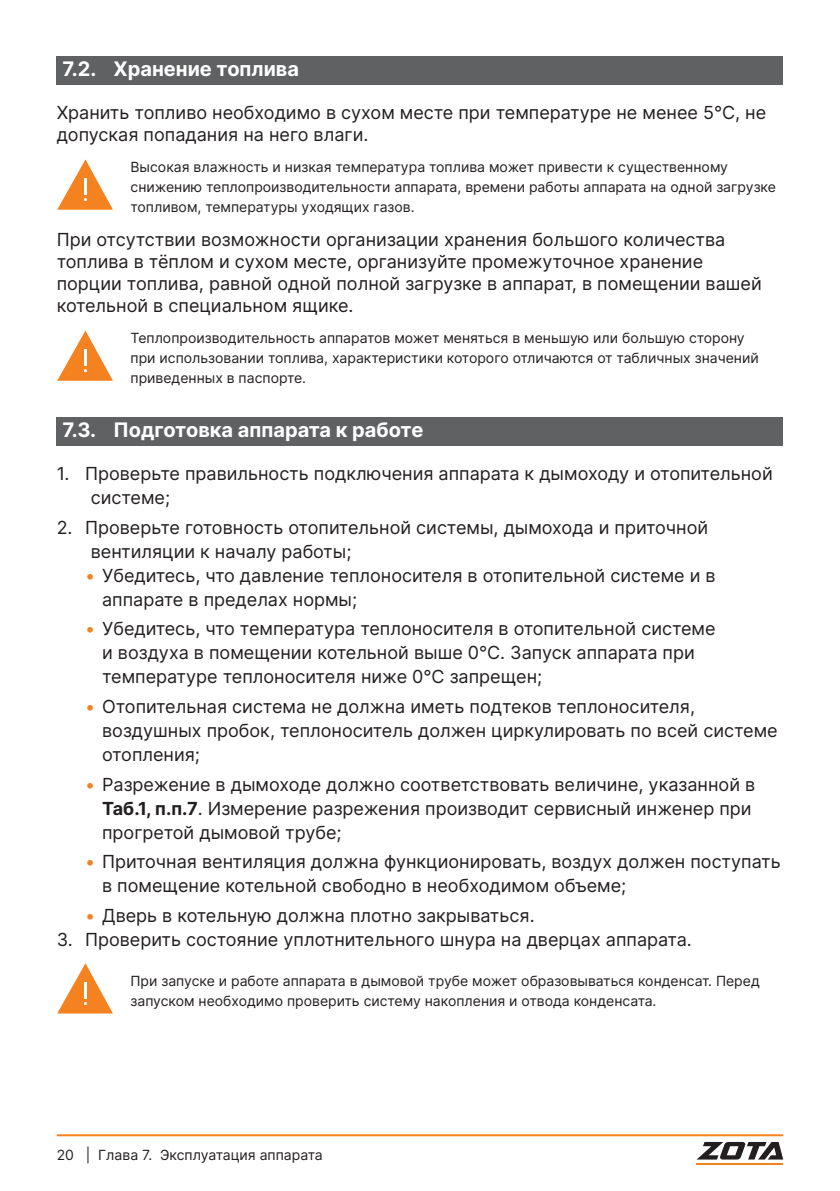
<style>
.page{position:relative;width:840px;height:1191px;background:#fff}
.page>*{position:absolute;margin:0;border:0;box-sizing:border-box;transform-origin:0 0}
.t1{font:700 20px "Inter";color:#fff}
.t2{font:18px/24px "Inter";color:#231f20}
.t3{font:14px/20px "Inter";color:#231f20}
.s1{color:#f58220}
.s2{font-weight:700}
</style>
<div class="page">
<hr style="left:57px;top:1134px;width:725px;height:2px;background:#f58220">
<svg style="left:697px;top:1142px;width:85px;height:17px"></svg>
<hr style="left:696px;top:1163px;width:86px;height:1px;background:#f58220">
<svg style="left:57px;top:159px;width:56px;height:51px"></svg>
<svg style="left:57px;top:330px;width:56px;height:51px"></svg>
<svg style="left:57px;top:963px;width:56px;height:50px"></svg>
<div style="left:57px;top:57px;width:725px;height:28px;background:#5f6162"></div>
<div style="left:57px;top:417px;width:725px;height:28px;background:#5f6162"></div>
<p class="t1" style="left:62px;top:54px;width:238px">7.2. Хранение топлива</p>
<p class="t2" style="left:57px;top:101px;width:710px;line-height:22px">Хранить топливо необходимо в сухом месте при температуре не менее 5℃, не допуская попадания на него влаги.</p>
<p class="t3" style="left:130px;top:157px;width:646px">Высокая влажность и низкая температура топлива может привести к существенному снижению теплопроизводительности аппарата, времени работы аппарата на одной загрузке топливом, температуры уходящих газов.</p>
<p class="t2" style="left:57px;top:228px;width:706px;line-height:22px">При отсутствии возможности организации хранения большого количества топлива в тёплом и сухом месте, организуйте промежуточное хранение порции топлива, равной одной полной загрузке в аппарат, в помещении вашей котельной в специальном ящике.</p>
<p class="t3" style="left:130px;top:328px;width:629px">Теплопроизводительность аппаратов может меняться в меньшую или большую сторону при использовании топлива, характеристики которого отличаются от табличных значений приведенных в паспорте.</p>
<p class="t1" style="left:62px;top:415px;width:362px">7.3. Подготовка аппарата к работе</p>
<p class="t2" style="left:91px;top:461px;width:683px;text-indent:-34px">1. Проверьте правильность подключения аппарата к дымоходу и отопительной системе;</p>
<p class="t2" style="left:91px;top:515px;width:618px;text-indent:-34px">2. Проверьте готовность отопительной системы, дымохода и приточной вентиляции к началу работы;</p>
<p class="t2" style="left:102px;top:563px;width:614px;text-indent:-17px"><span class="s1">•</span> Убедитесь, что давление теплоносителя в отопительной системе и в аппарате в пределах нормы;</p>
<p class="t2" style="left:102px;top:616px;width:614px;text-indent:-17px"><span class="s1">•</span> Убедитесь, что температура теплоносителя в отопительной системе и воздуха в помещении котельной выше 0℃. Запуск аппарата при температуре теплоносителя ниже 0℃ запрещен;</p>
<p class="t2" style="left:102px;top:694px;width:676px;text-indent:-17px"><span class="s1">•</span> Отопительная система не должна иметь подтеков теплоносителя, воздушных пробок, теплоноситель должен циркулировать по всей системе отопления;</p>
<p class="t2" style="left:102px;top:772px;width:654px;text-indent:-17px"><span class="s1">•</span> Разрежение в дымоходе должно соответствовать величине, указанной в<br><span class="s2">Таб.1, п.п.7</span>. Измерение разрежения производит сервисный инженер при прогретой дымовой трубе;</p>
<p class="t2" style="left:102px;top:849px;width:679px;text-indent:-17px"><span class="s1">•</span> Приточная вентиляция должна функционировать, воздух должен поступать в помещение котельной свободно в необходимом объеме;</p>
<p class="t2" style="left:85px;top:903px;width:451px"><span class="s1">•</span> Дверь в котельную должна плотно закрываться.</p>
<p class="t2" style="left:57px;top:927px;width:636px">3. Проверить состояние уплотнительного шнура на дверцах аппарата.</p>
<p class="t3" style="left:130px;top:970px;width:630px">При запуске и работе аппарата в дымовой трубе может образовываться конденсат. Перед запуском необходимо проверить систему накопления и отвода конденсата.</p>
<p class="t3" style="left:57px;top:1144px;width:267px">20 | Глава 7. Эксплуатация аппарата</p>
</div>
